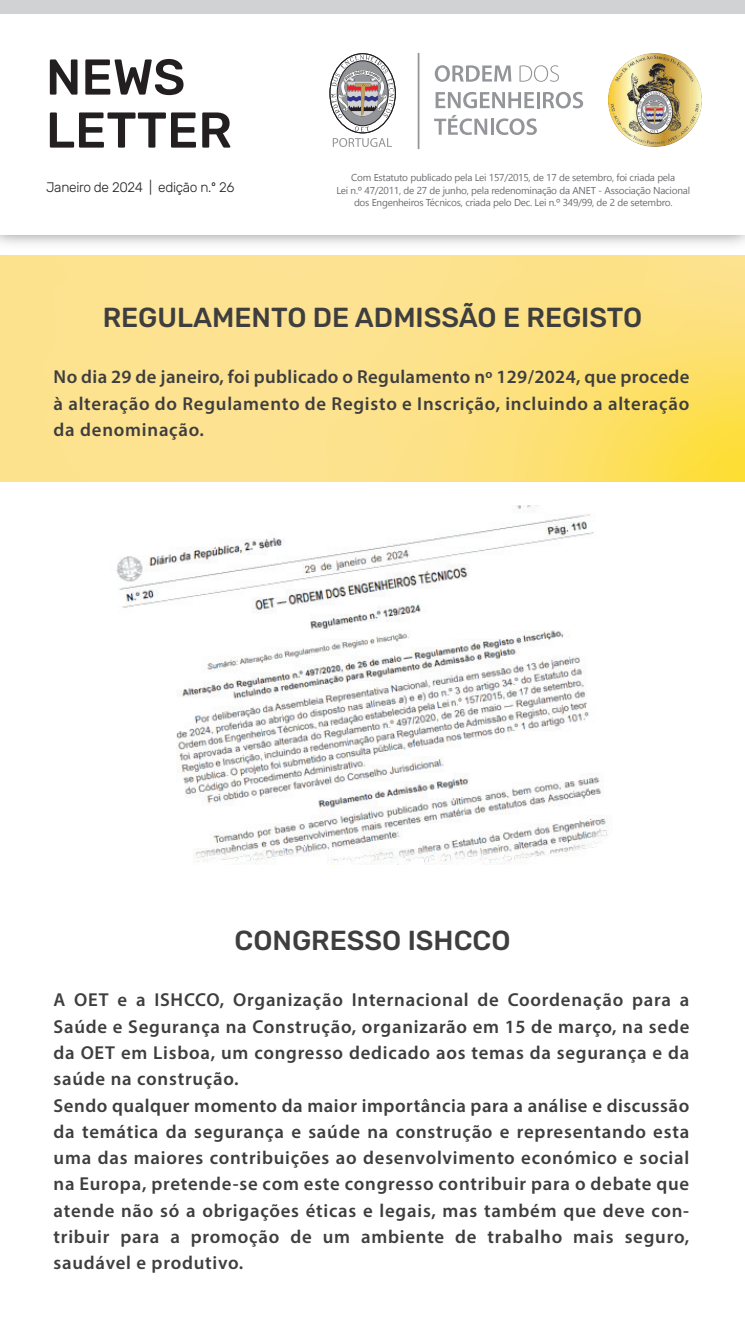
<style>
.page{position:relative;width:745px;height:1341px;background:#fff}
.page>*{position:absolute;margin:0;border:0;box-sizing:border-box;transform-origin:0 0}
.t1{font:300 27.5px "Rubik";color:#3e3e3f}
.t2{font:600 18.75px/26.2px "Myriad Pro";letter-spacing:.04em;color:#3e3e3f;text-align:justify}
.t3{font:300 13.75px "Rubik";letter-spacing:-.025em;color:#231f20}
.t4{font:10px "Segoe UI Emoji";color:#6c6d70}
</style>
<div class="page">
<svg style="left:0;top:255px;width:744px;height:226px"></svg>
<div style="left:0;top:0;width:744px;height:14px;background:#d1d2d4"></div>
<svg style="left:330px;top:54px;width:65px;height:79px"></svg>
<svg style="left:337px;top:61px;width:51px;height:65px"></svg>
<svg style="left:331px;top:55px;width:63px;height:63px"></svg>
<svg style="left:354px;top:126px;width:15px;height:6px"></svg>
<svg style="left:434px;top:65px;width:77px;height:17px"></svg>
<svg style="left:519px;top:65px;width:39px;height:17px"></svg>
<svg style="left:435px;top:92px;width:98px;height:16px"></svg>
<hr style="left:536px;top:92px;width:3px;height:16px;background:#939598">
<svg style="left:543px;top:92px;width:39px;height:16px"></svg>
<svg style="left:434px;top:115px;width:53px;height:20px"></svg>
<hr style="left:490px;top:119px;width:3px;height:16px;background:#939598">
<svg style="left:496px;top:118px;width:40px;height:17px"></svg>
<hr style="left:417px;top:53px;width:2px;height:96px;background:#939598">
<svg style="left:332px;top:138px;width:59px;height:9px"></svg>
<img style="left:608px;top:53px;width:93px;height:93px">
<svg style="left:50px;top:59px;width:27px;height:36px"></svg>
<svg style="left:85px;top:59px;width:98px;height:36px"></svg>
<svg style="left:50px;top:112px;width:146px;height:36px"></svg>
<svg style="left:202px;top:112px;width:28px;height:36px"></svg>
<img style="left:116px;top:505px;width:496px;height:359px">
<p class="t3" style="left:46px;top:180px;width:189px">Janeiro de 2024 | edição n.º 26</p>
<p class="t4" style="left:357px;top:172px;width:74px">□ ▲▼ ▼◆▼□ ◆ ●</p>
<p class="t4" style="left:667px;top:172px;width:4px">●</p>
<p class="t4" style="left:444px;top:184px;width:24px">◆■ □</p>
<p class="t4" style="left:481px;top:184px;width:4px">●</p>
<p class="t4" style="left:510px;top:184px;width:29px">■□ ■</p>
<p class="t4" style="left:610px;top:184px;width:15px">▲▲□</p>
<p class="t4" style="left:644px;top:184px;width:47px">□ □■ ●</p>
<p class="t4" style="left:359px;top:197px;width:40px">□▲ ■ ■</p>
<p class="t4" style="left:439px;top:197px;width:23px">■ □▲</p>
<p class="t4" style="left:548px;top:197px;width:26px">■ ✓✔</p>
<h1 class="t1" style="left:103px;top:302px;width:541px">REGULAMENTO DE ADMISSÃO E REGISTO</h1>
<p class="t2" style="left:54px;top:363px;width:637px">No dia 29 de janeiro, foi publicado o Regulamento nº 129/2024, que procede à alteração do Regulamento de Registo e Inscrição, incluindo a alteração da denominação.</p>
<h1 class="t1" style="left:234px;top:925px;width:277px">CONGRESSO ISHCCO</h1>
<p class="t2" style="left:54px;top:986px;width:637px;text-align:left">A OET e a ISHCCO, Organização Internacional de Coordenação para a Saúde e Segurança na Construção, organizarão em 15 de março, na sede da OET em Lisboa, um congresso dedicado aos temas da segurança e da saúde na construção.<br>Sendo qualquer momento da maior importância para a análise e discussão da temática da segurança e saúde na construção e representando esta uma das maiores contribuições ao desenvolvimento económico e social na Europa, pretende-se com este congresso contribuir para o debate que atende não só a obrigações éticas e legais, mas também que deve con&shy;tribuir para a promoção de um ambiente de trabalho mais seguro, saudável e produtivo.</p>
</div>
